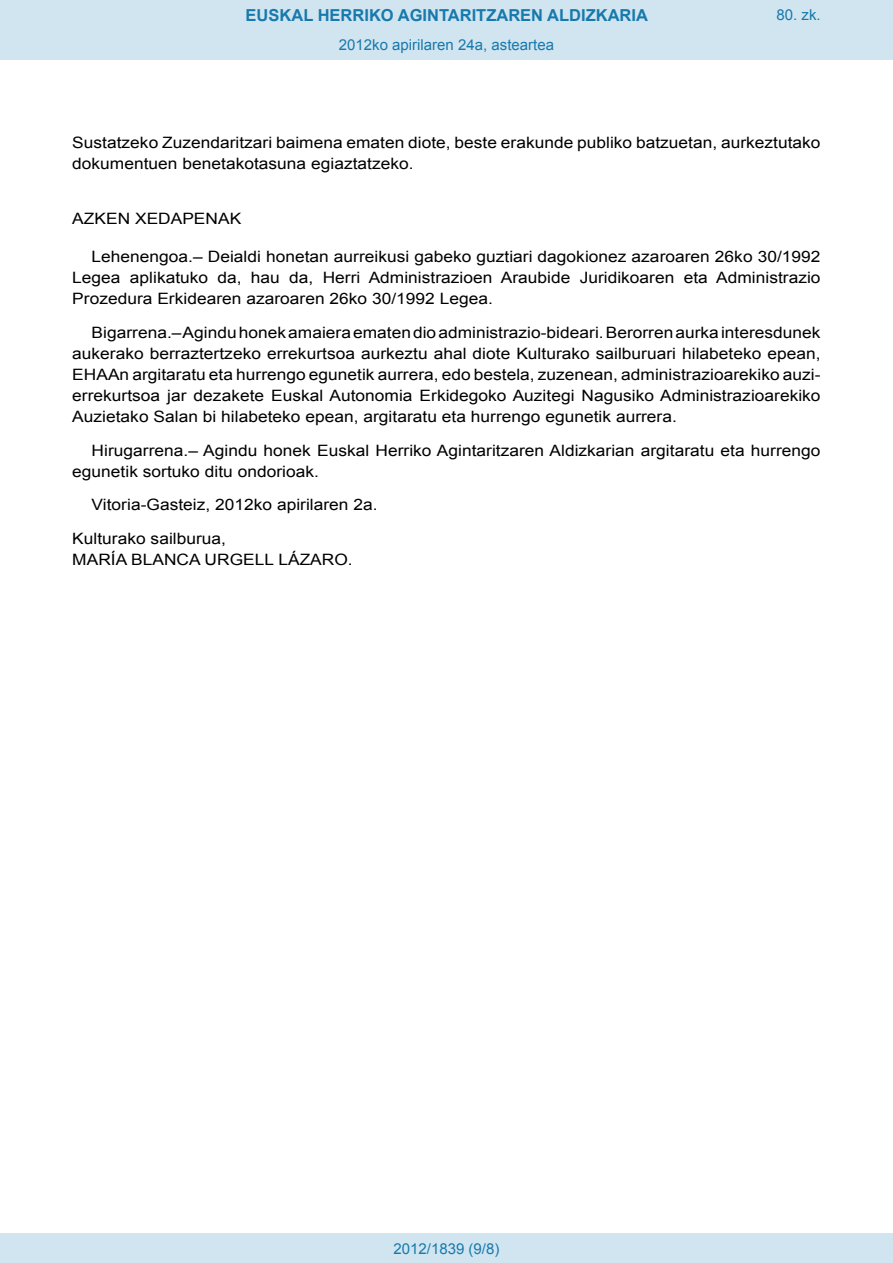
<style>
.page{position:relative;width:893px;height:1263px;background:#fff}
.page>*{position:absolute;margin:0;border:0;box-sizing:border-box;transform-origin:0 0}
.t1{font:700 16.5px "Arial";color:#1879ad}
.BOPVDetalle{font:15.6px/21px "Arial";color:#000;scale:1.11 1}
.BOPVFirmaLugFec{font:15.6px "Arial";color:#000;scale:1.11 1}
.BOPVFirmaNombre{font:15.6px "Arial";color:#000;scale:1.11 1}
.BOPVFirmaPuesto{font:15.6px "Arial";color:#000;scale:1.11 1}
.BOPVDisposicion{font:15.6px "Arial";color:#000;scale:1.11 1}
.Paginacion_Centro{font:15px "Arial";color:#1879ad}
</style>
<div class="page">
<div style="left:0;top:0;width:893px;height:60px;background:#d0e5f0"></div>
<div style="left:0;top:1233px;width:893px;height:30px;background:#d0e5f0"></div>
<p class="t1" style="left:246px;top:4px;width:404px">EUSKAL HERRIKO AGINTARITZAREN ALDIZKARIA</p>
<p class="Paginacion_Centro" style="left:339px;top:35px;width:217px">2012ko apirilaren 24a, asteartea</p>
<p class="Paginacion_Centro" style="left:776px;top:5px;width:46px">80. zk.</p>
<p class="BOPVDetalle" style="left:72px;top:132px;width:676px">Sustatzeko Zuzendaritzari baimena ematen diote, beste erakunde publiko batzuetan, aurkeztutako dokumentuen benetakotasuna egiaztatzeko.</p>
<p class="BOPVDisposicion" style="left:72px;top:208px;width:154px">AZKEN XEDAPENAK</p>
<p class="BOPVDetalle" style="left:72px;top:246px;width:676px;text-align:justify;text-indent:19px">Lehenengoa.– Deialdi honetan aurreikusi gabeko guztiari dagokionez azaroaren 26ko 30/1992<br>Legea aplikatuko da, hau da, Herri Administrazioen Araubide Juridikoaren eta Administrazio Prozedura Erkidearen azaroaren 26ko 30/1992 Legea.</p>
<p class="BOPVDetalle" style="left:72px;top:322px;width:676px;text-align:justify;text-indent:19px">Bigarrena.– Agindu honek amaiera ematen dio administrazio-bideari. Berorren aurka interesdunek aukerako berraztertzeko errekurtsoa aurkeztu ahal diote Kulturako sailburuari hilabeteko epean, EHAAn argitaratu eta hurrengo egunetik aurrera, edo bestela, zuzenean, administrazioarekiko auzi&shy;errekurtsoa jar dezakete Euskal Autonomia Erkidegoko Auzitegi Nagusiko Administrazioarekiko Auzietako Salan bi hilabeteko epean, argitaratu eta hurrengo egunetik aurrera.</p>
<p class="BOPVDetalle" style="left:72px;top:440px;width:676px;text-indent:19px">Hirugarrena.– Agindu honek Euskal Herriko Agintaritzaren Aldizkarian argitaratu eta hurrengo egunetik sortuko ditu ondorioak.</p>
<p class="BOPVFirmaLugFec" style="left:92px;top:495px;width:259px">Vitoria-Gasteiz, 2012ko apirilaren 2a.</p>
<p class="BOPVFirmaPuesto" style="left:72px;top:528px;width:140px">Kulturako sailburua,</p>
<p class="BOPVFirmaNombre" style="left:72px;top:549px;width:254px">MARÍA BLANCA URGELL LÁZARO.</p>
<p class="Paginacion_Centro" style="left:393px;top:1238px;width:107px">2012/1839 (9/8)</p>
</div>
